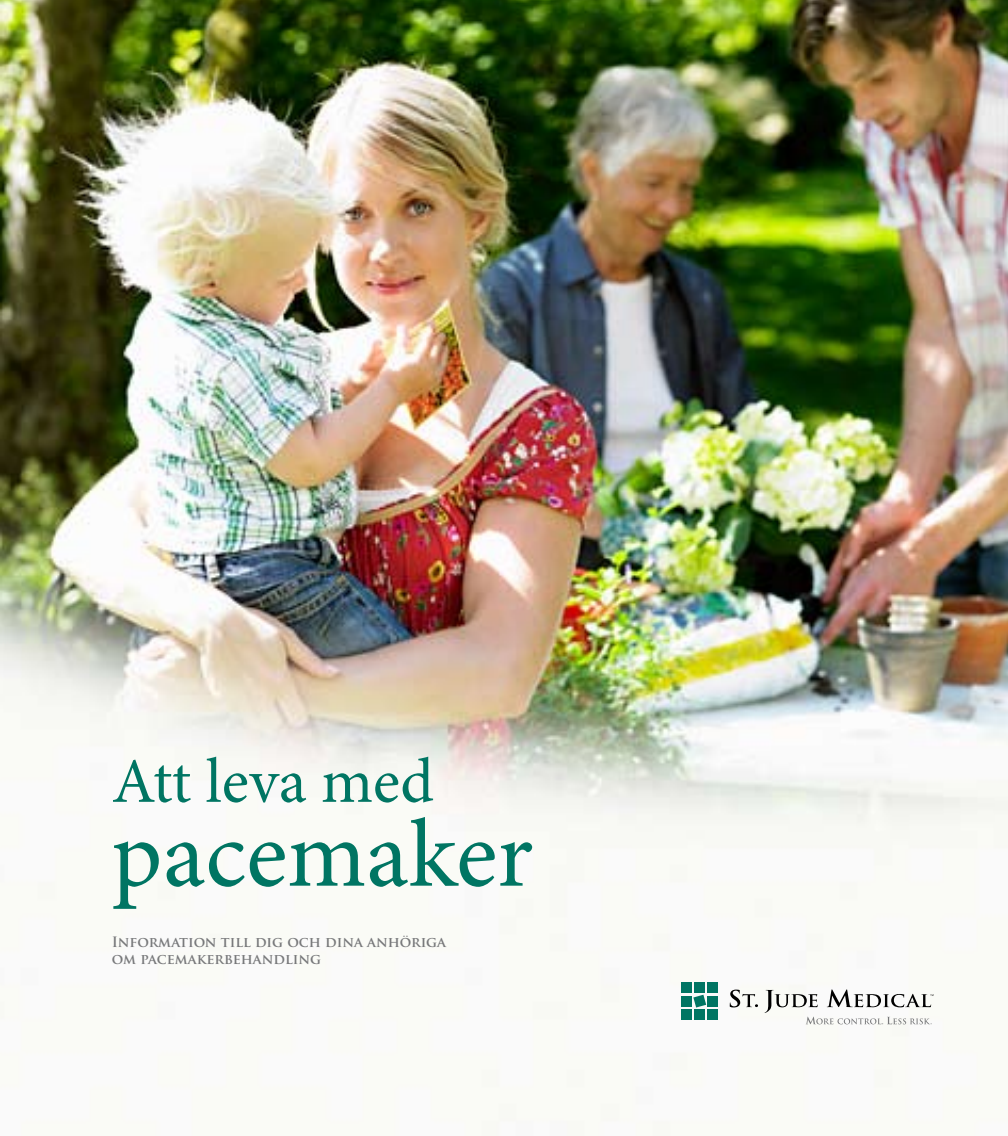
<style>
.page{position:relative;width:1008px;height:1136px;background:#fff}
.page>*{position:absolute;margin:0;border:0;box-sizing:border-box;transform-origin:0 0}
.t1{font:96.6px "Minion Pro";color:#007563}
.t2{font:63.52px "Minion Pro";color:#007563}
.t3{font:700 14px/16.8px "Trajan Pro";color:#77787a}
</style>
<div class="page">
<img style="left:0;top:0;width:1007px;height:1136px">
<svg style="left:729px;top:990px;width:28px;height:17px"></svg>
<svg style="left:764px;top:989px;width:169px;height:35px"></svg>
<div style="left:681px;top:983px;width:10px;height:10px;background:#007563"></div>
<div style="left:707px;top:983px;width:11px;height:10px;background:#007563"></div>
<div style="left:694px;top:983px;width:10px;height:10px;background:#007563"></div>
<div style="left:681px;top:996px;width:10px;height:10px;background:#007563"></div>
<div style="left:707px;top:996px;width:11px;height:10px;background:#007563"></div>
<svg style="left:693px;top:995px;width:12px;height:13px"></svg>
<div style="left:681px;top:1009px;width:10px;height:11px;background:#007563"></div>
<div style="left:707px;top:1009px;width:11px;height:11px;background:#007563"></div>
<div style="left:694px;top:1009px;width:10px;height:11px;background:#007563"></div>
<h2 class="t2" style="left:112px;top:739px;width:323px">Att leva med</h2>
<h1 class="t1" style="left:112px;top:790px;width:422px">pacemaker</h1>
<p class="t3" style="left:112px;top:934px;width:336px">Information till dig och dina anhöriga om pacemakerbehandling</p>
</div>
